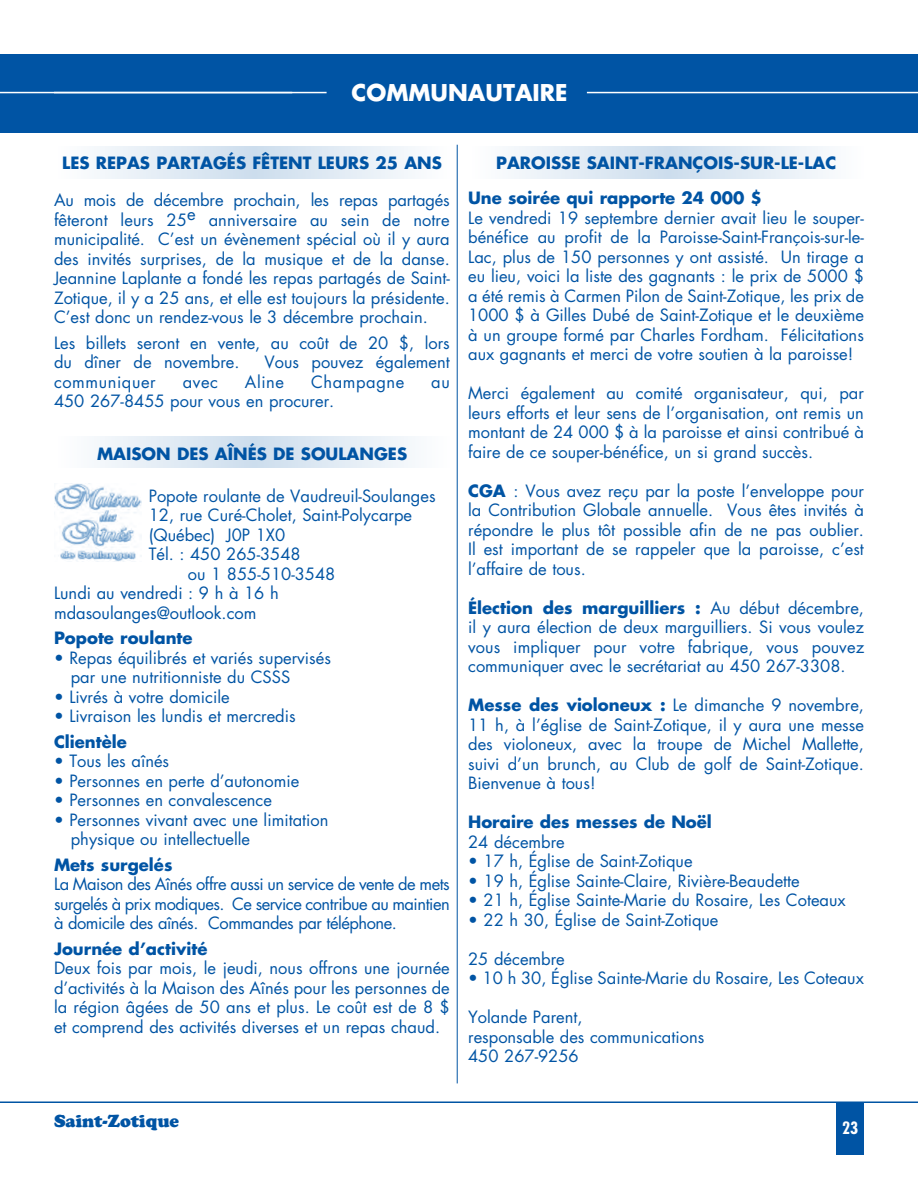
<style>
.page{position:relative;width:918px;height:1188px;background:#fff}
.page>*{position:absolute;margin:0;border:0;box-sizing:border-box;transform-origin:0 0}
.t1{font:700 22.5px "Futura";color:#fff}
.t2{font:900 18px "Cooper";color:#0054a4}
.t3{font:16.5px/19.5px "Futura";color:#0054a4;text-align:justify}
.t4{font:700 16.5px "Futura";color:#0054a4}
.t5{font:16.5px "Futura";letter-spacing:.035em;color:#0054a4}
.t6{font:700 condensed 16.5px "Futura";color:#fff}
.s1{font-weight:700}
</style>
<div class="page">
<div style="left:836px;top:1103px;width:28px;height:52px;background:#0054a4"></div>
<hr style="left:0;top:1101px;width:918px;height:2px;background:#0054a4">
<div style="left:54px;top:54px;width:864px;height:79px;background:#0054a4"></div>
<hr style="left:587px;top:92px;width:331px;height:1px;background:#fff">
<div style="left:0;top:54px;width:54px;height:79px;background:#0054a4"></div>
<hr style="left:0;top:92px;width:327px;height:1px;background:#fff">
<svg style="left:97px;top:147px;width:315px;height:32px;background:#e0eaf3"></svg>
<svg style="left:97px;top:436px;width:315px;height:32px;background:#e0eaf3"></svg>
<svg style="left:511px;top:147px;width:315px;height:32px;background:#e0eaf3"></svg>
<hr style="left:457px;top:145px;width:1px;height:938px;background:#0054a4">
<img style="left:54px;top:484px;width:88px;height:78px">
<h1 class="t1" style="left:352px;top:77px;width:178px">COMMUNAUTAIRE</h1>
<p class="t4" style="left:62px;top:152px;width:46px">LES REPAS</p>
<p class="t4" style="left:156px;top:152px;width:13px">PAR</p>
<p class="t4" style="left:191px;top:152px;width:227px">TAGÉS FÊTENT LEURS 25 ANS</p>
<p class="t3" style="left:54px;top:190px;width:397px">Au mois de décembre prochain, les repas partagés fêteront leurs 25e anniversaire au sein de notre municipalité. C’est un évènement spécial où il y aura des invités surprises, de la musique et de la danse.<br>Jeannine Laplante a fondé les repas partagés de Saint-Zotique, il y a 25 ans, et elle est toujours la présidente.<br>C’est donc un rendez-vous le 3 décembre prochain.</p>
<p class="t3" style="left:54px;top:333px;width:397px">Les billets seront en vente, au coût de 20 $, lors du dîner de novembre.</p>
<p class="t3" style="left:264px;top:352px;width:187px">Vous pouvez également</p>
<p class="t5" style="left:54px;top:371px;width:103px">communiquer</p>
<p class="t3" style="left:183px;top:372px;width:37px">avec</p>
<p class="t3" style="left:245px;top:372px;width:41px">Aline</p>
<p class="t5" style="left:311px;top:371px;width:95px">Champagne</p>
<p class="t3" style="left:431px;top:372px;width:20px">au</p>
<p class="t3" style="left:54px;top:391px;width:282px">450 267-8455 pour vous en procurer.</p>
<p class="t4" style="left:97px;top:443px;width:217px">Maison des Aînés de Soul</p>
<p class="t4" style="left:347px;top:443px;width:62px">anges</p>
<p class="t3" style="left:149px;top:486px;width:288px">Popote roulante de Vaudreuil-Soulanges</p>
<p class="t3" style="left:149px;top:505px;width:265px">12, rue Curé-Cholet, Saint-Polycarpe</p>
<p class="t3" style="left:149px;top:525px;width:138px">(Québec) J0P 1X0</p>
<p class="t3" style="left:149px;top:544px;width:154px">Tél. : 450 265-3548</p>
<p class="t3" style="left:188px;top:564px;width:149px">ou 1 855-510-3548</p>
<p class="t3" style="left:54px;top:583px;width:226px">Lundi au vendredi : 9 h à 16 h</p>
<p class="t3" style="left:54px;top:603px;width:204px">mdasoulanges@outlook.com</p>
<p class="t4" style="left:54px;top:627px;width:140px">Popote roulante</p>
<p class="t3" style="left:71px;top:648px;width:262px;text-indent:-17px">• Repas équilibrés et variés supervisés par une nutritionniste du CSSS</p>
<p class="t3" style="left:54px;top:687px;width:177px">• Livrés à votre domicile</p>
<p class="t3" style="left:54px;top:707px;width:243px">• Livraison les lundis et mercredis</p>
<p class="t4" style="left:54px;top:730px;width:74px">Clientèle</p>
<p class="t3" style="left:54px;top:751px;width:117px">• Tous les aînés</p>
<p class="t3" style="left:54px;top:771px;width:247px">• Personnes en perte d’autonomie</p>
<p class="t3" style="left:54px;top:791px;width:220px">• Personnes en convalescence</p>
<p class="t3" style="left:71px;top:810px;width:259px;text-indent:-17px">• Personnes vivant avec une limitation physique ou intellectuelle</p>
<p class="t4" style="left:54px;top:853px;width:120px">Mets surgelés</p>
<p class="t3" style="left:54px;top:875px;width:397px">La Maison des Aînés offre aussi un service de vente de mets surgelés à prix modiques. Ce service contribue au maintien à domicile des aînés. Commandes par téléphone.</p>
<p class="t4" style="left:54px;top:937px;width:155px">Journée d’activité</p>
<p class="t3" style="left:54px;top:959px;width:397px">Deux fois par mois, le jeudi, nous offrons une journée d’activités à la Maison des Aînés pour les personnes de la région âgées de 50 ans et plus. Le coût est de 8 $ et comprend des activités diverses et un repas chaud.</p>
<p class="t4" style="left:496px;top:152px;width:13px">PAR</p>
<p class="t4" style="left:531px;top:152px;width:24px">OISSE</p>
<p class="t4" style="left:587px;top:152px;width:12px">SAIN</p>
<p class="t4" style="left:630px;top:152px;width:38px">T-FRAN</p>
<p class="t4" style="left:693px;top:152px;width:133px">ÇOIS-SUR-LE-LAC</p>
<p class="t4" style="left:468px;top:187px;width:295px">Une soirée qui rapporte 24 000 $</p>
<p class="t3" style="left:468px;top:208px;width:397px">Le vendredi 19 septembre dernier avait lieu le souper&shy;bénéfice au profit de la Paroisse-Saint-François-sur-le-Lac, plus de 150 personnes y ont assisté. Un tirage a eu lieu, voici la liste des gagnants : le prix de 5000 $ a été remis à Carmen Pilon de Saint-Zotique, les prix de 1000 $ à Gilles Dubé de Saint-Zotique et le deuxième à un groupe formé par Charles Fordham. Félicitations aux gagnants et merci de votre soutien à la paroisse!</p>
<p class="t3" style="left:468px;top:384px;width:397px">Merci également au comité organisateur, qui, par leurs efforts et leur sens de l’organisation, ont remis un montant de 24 000 $ à la paroisse et ainsi contribué à faire de ce souper-bénéfice, un si grand succès.</p>
<p class="t4" style="left:468px;top:480px;width:14px">CGA</p>
<p class="t3" style="left:468px;top:481px;width:397px;text-indent:45px">: Vous avez reçu par la poste l’enveloppe pour la Contribution Globale annuelle. Vous êtes invités à répondre le plus tôt possible afin de ne pas oublier.<br>Il est important de se rappeler que la paroisse, c’est l’affaire de tous.</p>
<p class="t3" style="left:468px;top:598px;width:398px"><span class="s1">Élection des marguilliers :</span> Au début décembre, il y aura élection de deux marguilliers. Si vous voulez vous impliquer pour votre fabrique, vous pouvez communiquer avec le secrétariat au 450 267-3308.</p>
<p class="t3" style="left:468px;top:696px;width:397px"><span class="s1">Messe des violoneux :</span> Le dimanche 9 novembre, 11 h, à l’église de Saint-Zotique, il y aura une messe des violoneux, avec la troupe de Michel Mallette, suivi d’un brunch, au Club de golf de Saint-Zotique.<br>Bienvenue à tous!</p>
<p class="t4" style="left:468px;top:811px;width:245px">Horaire des messes de Noël</p>
<p class="t3" style="left:468px;top:832px;width:98px">24 décembre</p>
<p class="t3" style="left:468px;top:852px;width:226px">• 17 h, Église de Saint-Zotique</p>
<p class="t3" style="left:468px;top:871px;width:333px">• 19 h, Église Sainte-Claire, Rivière-Beaudette</p>
<p class="t3" style="left:468px;top:891px;width:379px">• 21 h, Église Sainte-Marie du Rosaire, Les Coteaux</p>
<p class="t3" style="left:468px;top:910px;width:252px">• 22 h 30, Église de Saint-Zotique</p>
<p class="t3" style="left:468px;top:949px;width:98px">25 décembre</p>
<p class="t3" style="left:468px;top:969px;width:397px">• 10 h 30, Église Sainte-Marie du Rosaire, Les Coteaux</p>
<p class="t3" style="left:468px;top:1008px;width:238px;text-align:left">Yolande Parent,<br>responsable des communications<br>450 267-9256</p>
<p class="t2" style="left:54px;top:1110px;width:127px">Saint-Zotique</p>
<p class="t6" style="left:842px;top:1117px;width:18px">23</p>
</div>
